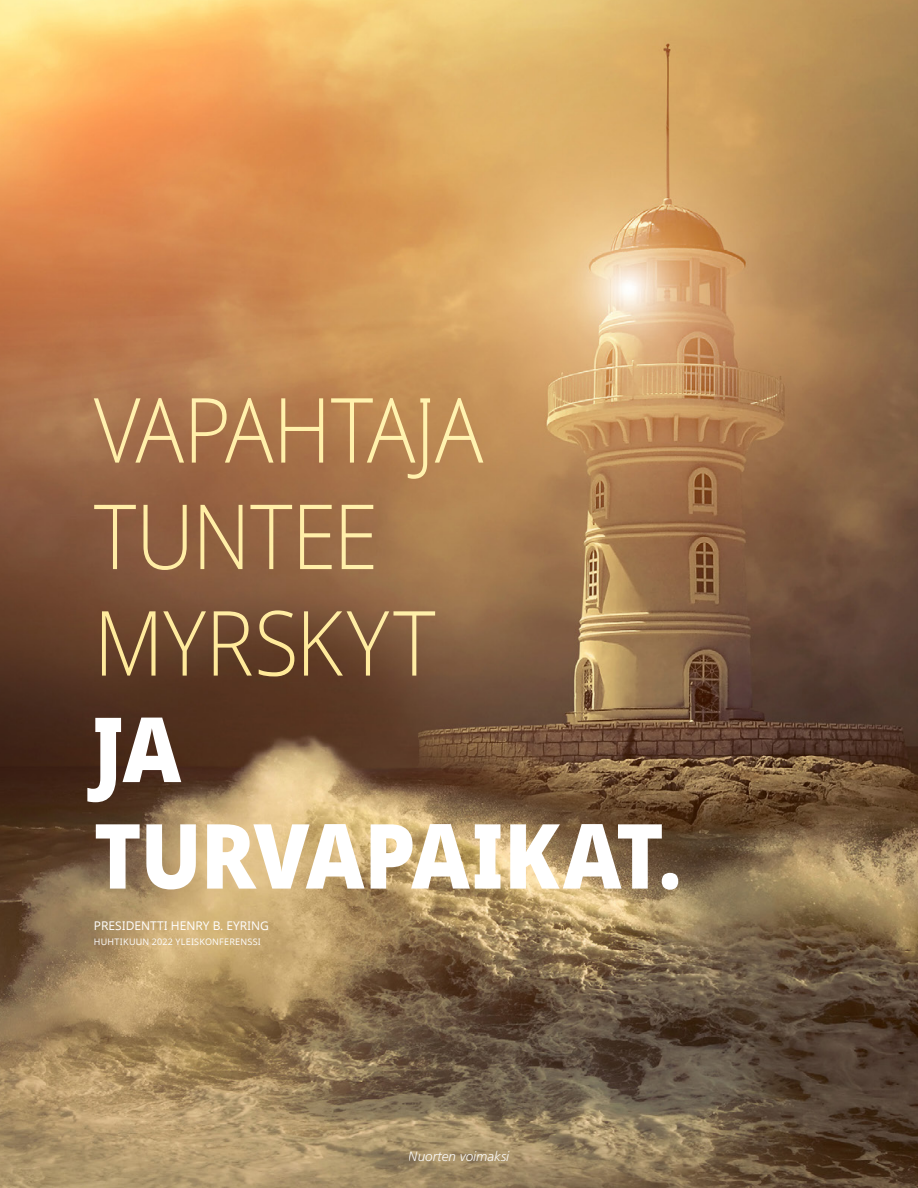
<style>
.page{position:relative;width:918px;height:1188px;background:#fff}
.page>*{position:absolute;margin:0;border:0;box-sizing:border-box;transform-origin:0 0}
.t1{font:300 90px/106.5px "Dots Solidlds Lat";letter-spacing:-.005em;color:#ffe388;scale:.9 1}
.t2{font:800 90px/106.5px "Dots Solidlds Lat";letter-spacing:-.015em;color:#fff;scale:.9 1}
.t3{font:italic 300 13.5px "Frutigerlds Lat";color:#fff}
.t4{font:12px "Dots Solidlds Lat";color:#fff}
.t5{font:9px "Dots Solidlds Lat";letter-spacing:.025em;color:#fff}
</style>
<div class="page">
<img style="left:0;top:0;width:918px;height:1188px">
<h1 class="t1" style="left:94px;top:377px;width:434px">VAPAHTAJA<br>TUNTEE<br>MYRSKYT</h1>
<h1 class="t2" style="left:94px;top:698px;width:655px">JA<br>TURVAPAIKAT.</h1>
<h3 class="t4" style="left:94px;top:917px;width:177px">PRESIDENTTI HENRY B. EYRING</h3>
<p class="t5" style="left:94px;top:936px;width:169px">HUHTIKUUN 2022 YLEISKONFERENSSI</p>
<h2 class="t3" style="left:409px;top:1146px;width:102px">Nuorten voimaksi</h2>
</div>
